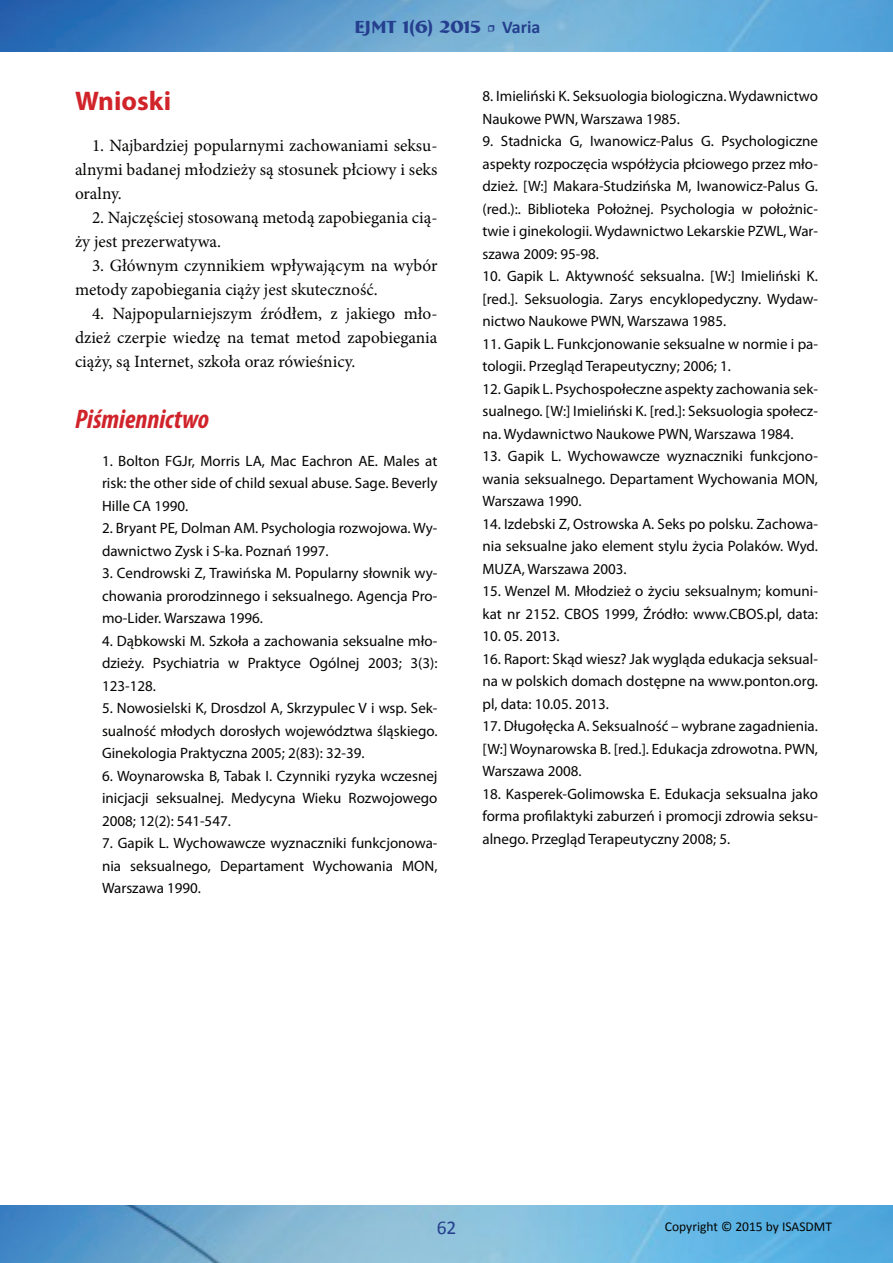
<style>
.page{position:relative;width:893px;height:1263px;background:#fff}
.page>*{position:absolute;margin:0;border:0;box-sizing:border-box;transform-origin:0 0}
.t1{font:italic 700 condensed 27px "Myriad Pro";color:#d1232a}
.t2{font:700 27px "Myriad Pro";color:#d1232a}
.t3{font:19.5px "Calibri";color:#253f8e}
.t4{font:700 18px "Bremen BT";color:#253f8e}
.t5{font:17.25px/24px "Minion Pro";color:#040503;text-align:justify}
.t6{font:15px/22.5px "Myriad Pro";color:#040503;text-align:justify}
.t7{font:13.5px "Calibri";color:#040503}
.s1{font-family:"Minion Pro";font-weight:400}
.s2{font-family:"Calibri"}
</style>
<div class="page">
<img style="left:0;top:0;width:893px;height:52px">
<img style="left:0;top:1205px;width:893px;height:58px">
<p class="t4" style="left:354px;top:15px;width:188px">EJMT 1(6) 2015 <span class="s1">•</span> <span class="s2">Varia</span></p>
<h1 class="t2" style="left:75px;top:84px;width:98px">Wnioski</h1>
<p class="t5" style="left:75px;top:133px;width:364px;text-indent:17px">1. Najbardziej popularnymi zachowaniami seksu&shy;alnymi badanej młodzieży są stosunek płciowy i seks oralny.</p>
<p class="t5" style="left:75px;top:205px;width:364px;text-indent:17px">2. Najczęściej stosowaną metodą zapobiegania cią&shy;ży jest prezerwatywa.</p>
<p class="t5" style="left:75px;top:253px;width:364px;text-indent:17px">3. Głównym czynnikiem wpływającym na wybór metody zapobiegania ciąży jest skuteczność.</p>
<p class="t5" style="left:75px;top:301px;width:364px;text-indent:17px">4. Najpopularniejszym źródłem, z jakiego mło&shy;dzież czerpie wiedzę na temat metod zapobiegania ciąży, są Internet, szkoła oraz rówieśnicy.</p>
<h1 class="t1" style="left:75px;top:402px;width:136px">Piśmiennictwo</h1>
<p class="t6" style="left:102px;top:449px;width:337px">1. Bolton FGJr, Morris LA, Mac Eachron AE. Males at risk: the other side of child sexual abuse. Sage. Beverly Hille CA 1990.</p>
<p class="t6" style="left:102px;top:517px;width:337px">2. Bryant PE, Dolman AM. Psychologia rozwojowa. Wy&shy;dawnictwo Zysk i S-ka. Poznań 1997.</p>
<p class="t6" style="left:102px;top:562px;width:337px">3. Cendrowski Z, Trawińska M. Popularny słownik wy&shy;chowania prorodzinnego i seksualnego. Agencja Pro&shy;mo-Lider. Warszawa 1996.</p>
<p class="t6" style="left:102px;top:629px;width:337px">4. Dąbkowski M. Szkoła a zachowania seksualne mło&shy;dzieży. Psychiatria w Praktyce Ogólnej 2003; 3(3):<br>123-128.</p>
<p class="t6" style="left:102px;top:697px;width:337px">5. Nowosielski K, Drosdzol A, Skrzypulec V i wsp. Sek&shy;sualność młodych dorosłych województwa śląskiego.<br>Ginekologia Praktyczna 2005; 2(83): 32-39.</p>
<p class="t6" style="left:102px;top:764px;width:337px">6. Woynarowska B, Tabak I. Czynniki ryzyka wczesnej inicjacji seksualnej. Medycyna Wieku Rozwojowego 2008; 12(2): 541-547.</p>
<p class="t6" style="left:102px;top:832px;width:337px">7. Gapik L. Wychowawcze wyznaczniki funkcjonowa&shy;nia seksualnego, Departament Wychowania MON, Warszawa 1990.</p>
<p class="t6" style="left:482px;top:85px;width:337px">8. Imieliński K. Seksuologia biologiczna. Wydawnictwo<br>Naukowe PWN, Warszawa 1985.</p>
<p class="t6" style="left:482px;top:130px;width:337px">9. Stadnicka G, Iwanowicz-Palus G. Psychologiczne aspekty rozpoczęcia współżycia płciowego przez mło&shy;dzież. [W:] Makara-Studzińska M, Iwanowicz-Palus G. (red.):. Biblioteka Położnej. Psychologia w położnic&shy;twie i ginekologii. Wydawnictwo Lekarskie PZWL, War&shy;szawa 2009: 95-98.</p>
<p class="t6" style="left:482px;top:265px;width:337px">10. Gapik L. Aktywność seksualna. [W:] Imieliński K. [red.]. Seksuologia. Zarys encyklopedyczny. Wydaw&shy;nictwo Naukowe PWN, Warszawa 1985.</p>
<p class="t6" style="left:482px;top:332px;width:337px">11. Gapik L. Funkcjonowanie seksualne w normie i pa&shy;tologii. Przegląd Terapeutyczny; 2006; 1.</p>
<p class="t6" style="left:482px;top:377px;width:337px">12. Gapik L. Psychospołeczne aspekty zachowania sek&shy;sualnego. [W:] Imieliński K. [red.]: Seksuologia społecz&shy;na. Wydawnictwo Naukowe PWN, Warszawa 1984.</p>
<p class="t6" style="left:482px;top:445px;width:337px">13. Gapik L. Wychowawcze wyznaczniki funkcjono&shy;wania seksualnego. Departament Wychowania MON, Warszawa 1990.</p>
<p class="t6" style="left:482px;top:512px;width:337px">14. Izdebski Z, Ostrowska A. Seks po polsku. Zachowa&shy;nia seksualne jako element stylu życia Polaków. Wyd.<br>MUZA, Warszawa 2003.</p>
<p class="t6" style="left:482px;top:580px;width:337px">15. Wenzel M. Młodzież o życiu seksualnym; komuni&shy;kat nr 2152. CBOS 1999, Źródło: www.CBOS.pl, data:</p>
<p class="t6" style="left:482px;top:625px;width:79px">10. 05. 2013.</p>
<p class="t6" style="left:482px;top:647px;width:337px">16. Raport: Skąd wiesz? Jak wygląda edukacja seksual&shy;na w polskich domach dostępne na www.ponton.org. pl, data: 10.05. 2013.</p>
<p class="t6" style="left:482px;top:715px;width:337px">17. Długołęcka A. Seksualność – wybrane zagadnienia. [W:] Woynarowska B. [red.]. Edukacja zdrowotna. PWN, Warszawa 2008.</p>
<p class="t6" style="left:482px;top:782px;width:337px">18. Kasperek-Golimowska E. Edukacja seksualna jako forma profilaktyki zaburzeń i promocji zdrowia seksu&shy;alnego. Przegląd Terapeutyczny 2008; 5.</p>
<h2 class="t3" style="left:437px;top:1215px;width:21px">62</h2>
<p class="t7" style="left:665px;top:1218px;width:169px">Copyright © 2015 by ISASDMT</p>
</div>
